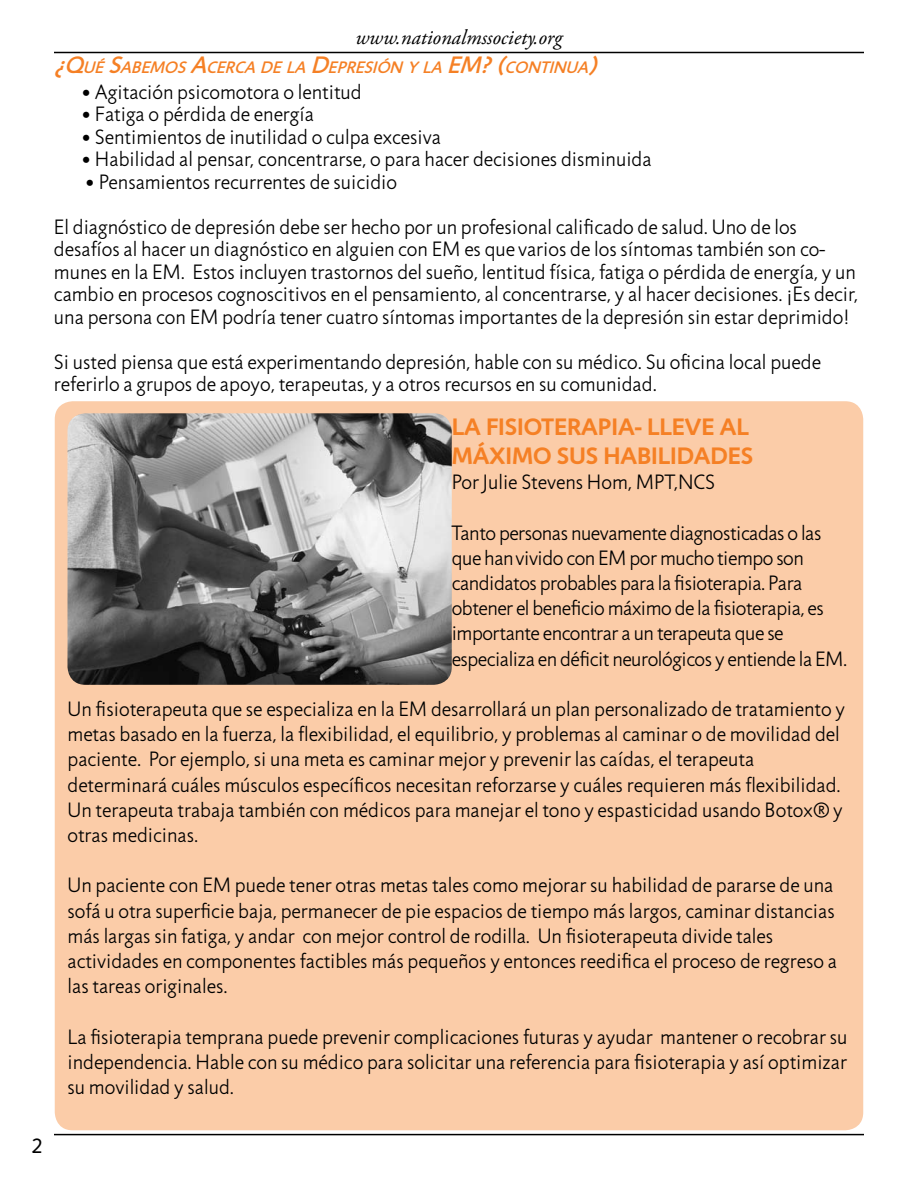
<style>
.page{position:relative;width:918px;height:1188px;background:#fff}
.page>*{position:absolute;margin:0;border:0;box-sizing:border-box;transform-origin:0 0}
.t1{font:700 24px/28.8px "Jigsaw";color:#f58025}
.t2{font:300 21px/25.2px "Jigsaw";color:#000}
.t3{font:300 21px/25.2px "Jigsaw";letter-spacing:-.02em;color:#000}
.t4{font:italic 21px "Adobe Garamond Pro";color:#000}
.t5{font:21px "Jigsaw";color:#000}
.t6{font:italic 500 16.8px "Jigsaw";color:#f58025}
.s1{font-size:24px}
</style>
<div class="page">
<div style="left:55px;top:401px;width:808px;height:729px;background:#fbcca8;border-radius:18px"></div>
<hr style="left:54px;top:52px;width:810px;height:1px;background:#000">
<hr style="left:54px;top:1134px;width:810px;height:1px;background:#000">
<img style="left:68px;top:413px;width:384px;height:272px">
<p class="t4" style="left:356px;top:24px;width:208px">www.nationalmssociety.org</p>
<p class="t6" style="left:54px;top:58px;width:552px"><span class="s1">¿Q</span>UÉ<span class="s1">S</span>ABEMOS <span class="s1">A</span>CERCA DE LA <span class="s1">D</span>EPRESIÓN Y LA <span class="s1">EM ?(</span>CONTINUA<span class="s1">)</span></p>
<p class="t2" style="left:81px;top:79px;width:282px">• Agitación psicomotora o lentitud</p>
<p class="t2" style="left:81px;top:102px;width:234px">• Fatiga o pérdida de energía</p>
<p class="t2" style="left:81px;top:124px;width:361px">• Sentimientos de inutilidad o culpa excesiva</p>
<p class="t2" style="left:81px;top:147px;width:572px">• Habilidad al pensar, concentrarse, o para hacer decisiones disminuida</p>
<p class="t2" style="left:54px;top:159px;width:744px;line-height:45px;text-indent:31px">• Pensamientos recurrentes de suicidio<br>El diagnóstico de depresión debe ser hecho por un profesional calificado de salud. Uno de los</p>
<p class="t2" style="left:54px;top:238px;width:806px;line-height:22.5px">desafíos al hacer un diagnóstico en alguien con EM es que varios de los síntomas también son co&shy;munes en la EM. Estos incluyen trastornos del sueño, lentitud física, fatiga o pérdida de energía, y un cambio en procesos cognoscitivos en el pensamiento, al concentrarse, y al hacer decisiones. ¡Es decir, una persona con EM podría tener cuatro síntomas importantes de la depresión sin estar deprimido!</p>
<p class="t2" style="left:54px;top:350px;width:768px;line-height:22.5px">Si usted piensa que está experimentando depresión, hable con su médico. Su oficina local puede referirlo a grupos de apoyo, terapeutas, y a otros recursos en su comunidad.</p>
<p class="t1" style="left:452px;top:412px;width:298px">LA FISIOTERAPIA- LLEVE AL<br>MÁXIMO SUS HABILIDAD</p>
<p class="t1" style="left:728px;top:441px;width:24px">ES</p>
<p class="t2" style="left:452px;top:470px;width:265px">Por Julie Stevens Hom, MPT,NCS</p>
<p class="t3" style="left:452px;top:520px;width:397px">Tanto personas nuevamente diagnosticadas o las que hanvivido con EM por mucho tiempo son candidatos probables para la fisioterapia. Para obtener el beneficio máximo de la fisioterapia, es importante encontrar a un terapeuta que se especializa en déficit neurológicos y entiende la EM.</p>
<p class="t2" style="left:68px;top:696px;width:779px">Un fisioterapeuta que se especializa en la EM desarrollará un plan personalizado de tratamiento y metas basado en la fuerza, la flexibilidad, el equilibrio, y problemas al caminar o de movilidad del paciente. Por ejemplo, si una meta es caminar mejor y prevenir las caídas, el terapeuta determinará cuáles músculos específicos necesitan reforzarse y cuáles requieren más flexibilidad.<br>Un terapeuta trabaja también con médicos para manejar el tono y espasticidad usando Botox® y otras medicinas.</p>
<p class="t2" style="left:68px;top:873px;width:771px">Un paciente con EM puede tener otras metas tales como mejorar su habilidad de pararse de una sofá u otra superficie baja, permanecer de pie espacios de tiempo más largos, caminar distancias más largas sin fatiga, y andar con mejor control de rodilla. Un fisioterapeuta divide tales actividades en componentes factibles más pequeños y entonces reedifica el proceso de regreso a las tareas originales.</p>
<p class="t2" style="left:68px;top:1024px;width:781px;text-align:justify">La fisioterapia temprana puede prevenir complicaciones futuras y ayudar mantener o recobrar su independencia. Hable con su médico para solicitar una referencia para fisioterapia y así optimizar su movilidad y salud.</p>
<p class="t5" style="left:32px;top:1134px;width:13px">2</p>
</div>
